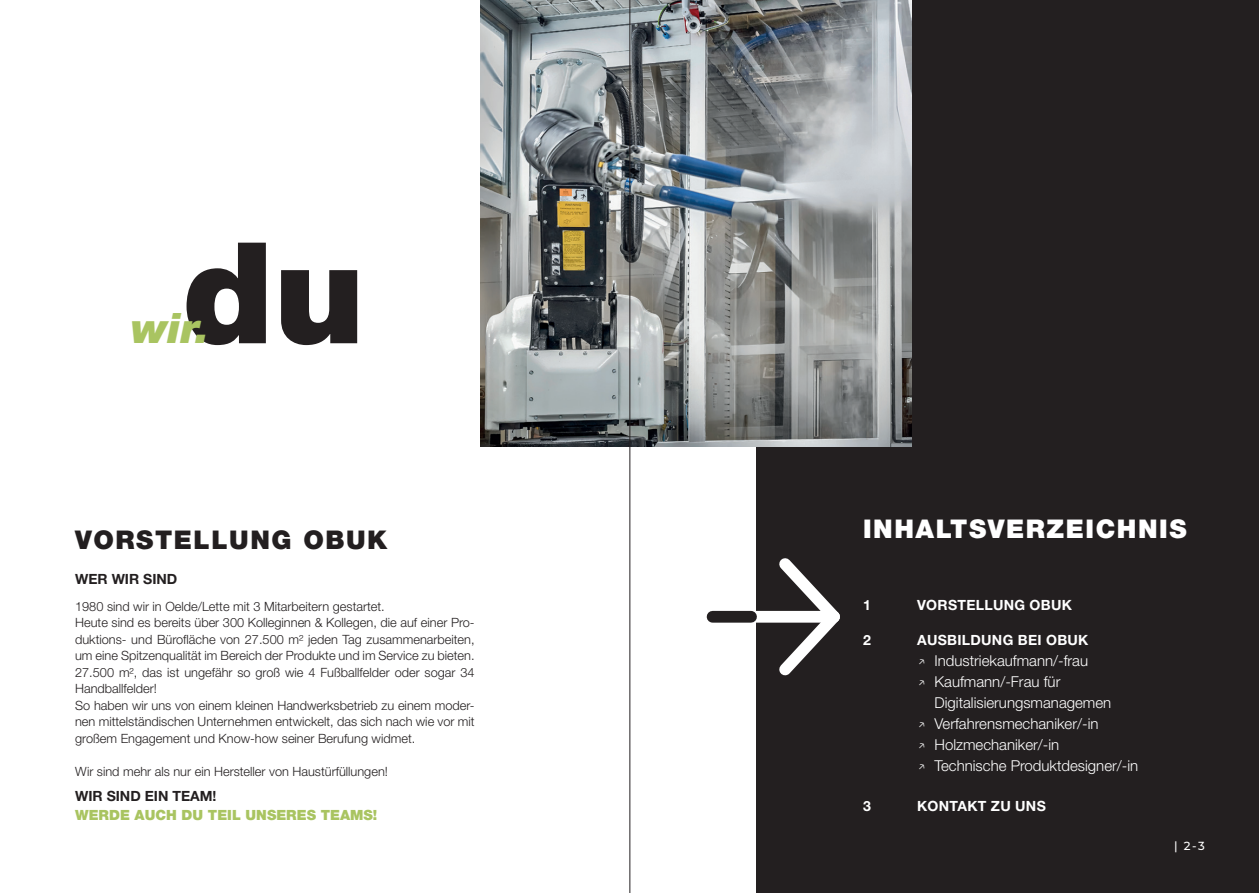
<style>
.page{position:relative;width:1259px;height:893px;background:#fff}
.page>*{position:absolute;margin:0;border:0;box-sizing:border-box;transform-origin:0 0}
.t1{font:900 140.85px "Helvetica Neue LT Std";color:#231f20}
.t2{font:italic 900 42px "Helvetica Neue LT Std";color:#a9c461}
.t3{font:900 25.8px "Helvetica Neue LT Std";letter-spacing:.06em;color:#fff}
.t4{font:900 25.8px "Helvetica Neue LT Std";letter-spacing:.06em;color:#231f20}
.t5{font:300 15px/21px "Helvetica Neue LT Std";color:#fff}
.t6{font:700 14.1px "Helvetica Neue LT Std";letter-spacing:.02em;color:#fff}
.t7{font:900 14.1px "Helvetica Neue LT Std";color:#a9c461}
.t8{font:700 14.1px "Helvetica Neue LT Std";color:#231f20}
.t9{font:300 12.75px/16.5px "Helvetica Neue LT Std";color:#231f20}
.t10{font:500 11.7px "Montserrat";color:#fff}
.s1{font-family:"Montserrat"}
</style>
<div class="page">
<div style="left:757px;top:0;width:502px;height:893px;background:#231f20"></div>
<svg style="left:751px;top:611px;width:17px;height:12px"></svg>
<svg style="left:768px;top:558px;width:72px;height:118px"></svg>
<img style="left:480px;top:0;width:431px;height:446px">
<div style="left:712px;top:611px;width:39px;height:12px;background:#231f20"></div>
<hr style="left:629px;top:0;width:1px;height:893px;background:#231f20">
<h1 class="t1" style="left:182px;top:209px;width:184px">du</h1>
<h2 class="t2" style="left:131px;top:302px;width:80px">wir.</h2>
<h3 class="t4" style="left:75px;top:524px;width:314px">VORSTELLUNG OBUK</h3>
<p class="t8" style="left:75px;top:570px;width:104px">WER WIR SIND</p>
<p class="t9" style="left:75px;top:597px;width:401px">1980 sind wir in Oelde/Lette mit 3 Mitarbeitern gestartet.<br>Heute sind es bereits über 300 Kolleginnen &amp; Kollegen, die auf einer Pro&shy;duktions- und Bürofläche von 27.500 m² jeden Tag zusammenarbeiten, um eine Spitzenqualität im Bereich der Produkte und im Service zu bieten.<br>27.500 m², das ist ungefähr so groß wie 4 Fußballfelder oder sogar 34<br>Handballfelder!<br>So haben wir uns von einem kleinen Handwerksbetrieb zu einem moder&shy;nen mittelständischen Unternehmen entwickelt, das sich nach wie vor mit großem Engagement und Know-how seiner Berufung widmet.</p>
<p class="t9" style="left:75px;top:762px;width:314px">Wir sind mehr als nur ein Hersteller von Haustürfüllungen!</p>
<p class="t8" style="left:75px;top:787px;width:143px">WIR SIND EIN TEAM!</p>
<p class="t7" style="left:75px;top:806px;width:304px">WERDE AUCH DU TEIL UNSERES TEAMS!</p>
<h3 class="t3" style="left:863px;top:513px;width:325px">INHALTSVERZEICHNIS</h3>
<p class="t6" style="left:863px;top:596px;width:9px">1</p>
<p class="t6" style="left:917px;top:596px;width:156px">VORSTELLUNG OBUK</p>
<p class="t6" style="left:863px;top:631px;width:9px">2</p>
<p class="t6" style="left:917px;top:631px;width:173px">AUSBILDUNG BEI OBUK</p>
<p class="t5" style="left:917px;top:650px;width:172px"><span class="s1">↗</span> Industriekaufmann/-frau <span class="s1">↗</span> Kaufmann/-Frau für</p>
<p class="t5" style="left:917px;top:692px;width:222px;text-indent:17px">Digitalisierungsmanagemen<br><span class="s1">↗</span> Verfahrensmechaniker/-in<br><span class="s1">↗</span> Holzmechaniker/-in<br><span class="s1">↗</span> Technische Produktdesigner/-in</p>
<p class="t6" style="left:863px;top:797px;width:9px">3</p>
<p class="t6" style="left:917px;top:797px;width:130px">KONTAKT ZU UNS</p>
<p class="t10" style="left:1174px;top:838px;width:32px">| 2 - 3</p>
</div>
